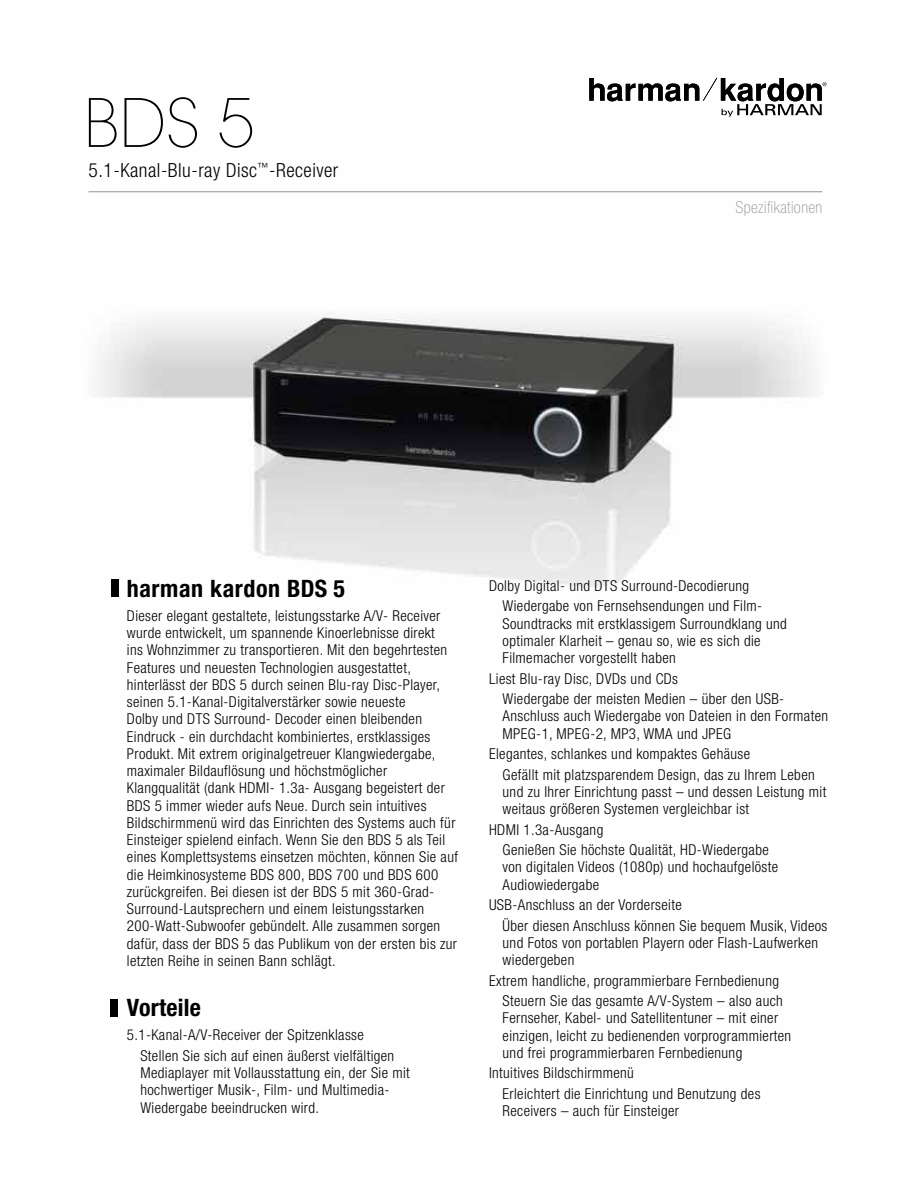
<style>
.page{position:relative;width:918px;height:1188px;background:#fff}
.page>*{position:absolute;margin:0;border:0;box-sizing:border-box;transform-origin:0 0}
.t1{font:200 66px "ITC Avant Garde Std";color:#000}
.t2{font:700 condensed 24px "Helvetica Neue";letter-spacing:.025em;color:#000}
.t3{font:300 condensed 19.5px "Helvetica Neue";letter-spacing:.025em;color:#000}
.t4{font:100 condensed 16.5px "Helvetica Neue";letter-spacing:.025em;color:#939598}
.t5{font:300 condensed 15px/17.2px "Helvetica Neue";letter-spacing:.025em;color:#000}
</style>
<div class="page">
<img style="left:88px;top:77px;width:735px;height:923px">
<hr style="left:88px;top:192px;width:734px;height:1px;background:#939598">
<svg style="left:589px;top:78px;width:238px;height:39px"></svg>
<div style="left:111px;top:580px;width:8px;height:17px;background:#000"></div>
<div style="left:110px;top:1000px;width:8px;height:17px;background:#000"></div>
<h1 class="t1" style="left:84px;top:84px;width:173px">BDS 5</h1>
<h3 class="t3" style="left:88px;top:159px;width:251px">5.1-Kanal-Blu-ray Disc<sup>™</sup>-Receiver</h3>
<p class="t4" style="left:735px;top:198px;width:89px">Spezifikationen</p>
<h2 class="t2" style="left:127px;top:574px;width:220px">harman kardon BDS 5</h2>
<p class="t5" style="left:127px;top:607px;width:333px">Dieser elegant gestaltete, leistungsstarke A/V- Receiver wurde entwickelt, um spannende Kinoerlebnisse direkt<br>ins Wohnzimmer zu transportieren. Mit den begehrtesten Features und neuesten Technologien ausgestattet, hinterlässt der BDS 5 durch seinen Blu-ray Disc-Player, seinen 5.1-Kanal-Digitalverstärker sowie neueste<br>Dolby und DTS Surround- Decoder einen bleibenden Eindruck - ein durchdacht kombiniertes, erstklassiges Produkt. Mit extrem originalgetreuer Klangwiedergabe, maximaler Bildauflösung und höchstmöglicher Klangqualität (dank HDMI- 1.3a- Ausgang begeistert der BDS 5 immer wieder aufs Neue. Durch sein intuitives Bildschirmmenü wird das Einrichten des Systems auch für Einsteiger spielend einfach. Wenn Sie den BDS 5 als Teil eines Komplettsystems einsetzen möchten, können Sie auf die Heimkinosysteme BDS 800, BDS 700 und BDS 600 zurückgreifen. Bei diesen ist der BDS 5 mit 360-Grad-Surround-Lautsprechern und einem leistungsstarken 200-Watt-Subwoofer gebündelt. Alle zusammen sorgen dafür, dass der BDS 5 das Publikum von der ersten bis zur letzten Reihe in seinen Bann schlägt.</p>
<h2 class="t2" style="left:127px;top:993px;width:75px">Vorteile</h2>
<p class="t5" style="left:140px;top:1025px;width:255px;line-height:20.5px;text-indent:-14px">5.1-Kanal-A/V-Receiver der Spitzenklasse<br>Stellen Sie sich auf einen äußerst vielfältigen</p>
<p class="t5" style="left:140px;top:1064px;width:271px">Mediaplayer mit Vollausstattung ein, der Sie mit hochwertiger Musik-, Film- und Multimedia-<br>Wiedergabe beeindrucken wird.</p>
<p class="t5" style="left:503px;top:575px;width:261px;line-height:20.5px;text-indent:-14px">Dolby Digital- und DTS Surround-Decodierung<br>Wiedergabe von Fernsehsendungen und Film-</p>
<p class="t5" style="left:503px;top:615px;width:286px">Soundtracks mit erstklassigem Surroundklang und optimaler Klarheit – genau so, wie es sich die<br>Filmemacher vorgestellt haben</p>
<p class="t5" style="left:503px;top:668px;width:283px;line-height:20.5px;text-indent:-14px">Liest Blu-ray Disc, DVDs und CDs<br>Wiedergabe der meisten Medien – über den USB-</p>
<p class="t5" style="left:503px;top:707px;width:327px">Anschluss auch Wiedergabe von Dateien in den Formaten<br>MPEG-1, MPEG-2, MP3, WMA und JPEG</p>
<p class="t5" style="left:503px;top:743px;width:314px;line-height:20.5px;text-indent:-14px">Elegantes, schlankes und kompaktes Gehäuse<br>Gefällt mit platzsparendem Design, das zu Ihrem Leben</p>
<p class="t5" style="left:503px;top:783px;width:325px">und zu Ihrer Einrichtung passt – und dessen Leistung mit weitaus größeren Systemen vergleichbar ist</p>
<p class="t5" style="left:503px;top:819px;width:268px;line-height:20.5px;text-indent:-14px">HDMI 1.3a-Ausgang<br>Genießen Sie höchste Qualität, HD-Wiedergabe</p>
<p class="t5" style="left:503px;top:858px;width:277px">von digitalen Videos (1080p) und hochaufgelöste<br>Audiowiedergabe</p>
<p class="t5" style="left:503px;top:894px;width:326px;line-height:20.5px;text-indent:-14px">USB-Anschluss an der Vorderseite<br>Über diesen Anschluss können Sie bequem Musik, Videos</p>
<p class="t5" style="left:503px;top:934px;width:317px">und Fotos von portablen Playern oder Flash-Laufwerken wiedergeben</p>
<p class="t5" style="left:489px;top:970px;width:295px;line-height:20.5px;text-align:right">Extrem handliche, programmierbare Fernbedienung<br>Steuern Sie das gesamte A/V-System – also auch</p>
<p class="t5" style="left:503px;top:1009px;width:290px">Fernseher, Kabel- und Satellitentuner – mit einer einzigen, leicht zu bedienenden vorprogrammierten und frei programmierbaren Fernbedienung</p>
<p class="t5" style="left:503px;top:1063px;width:259px;line-height:20.5px;text-indent:-14px">Intuitives Bildschirmmenü<br>Erleichtert die Einrichtung und Benutzung des</p>
<p class="t5" style="left:503px;top:1102px;width:178px">Receivers – auch für Einsteiger</p>
</div>
